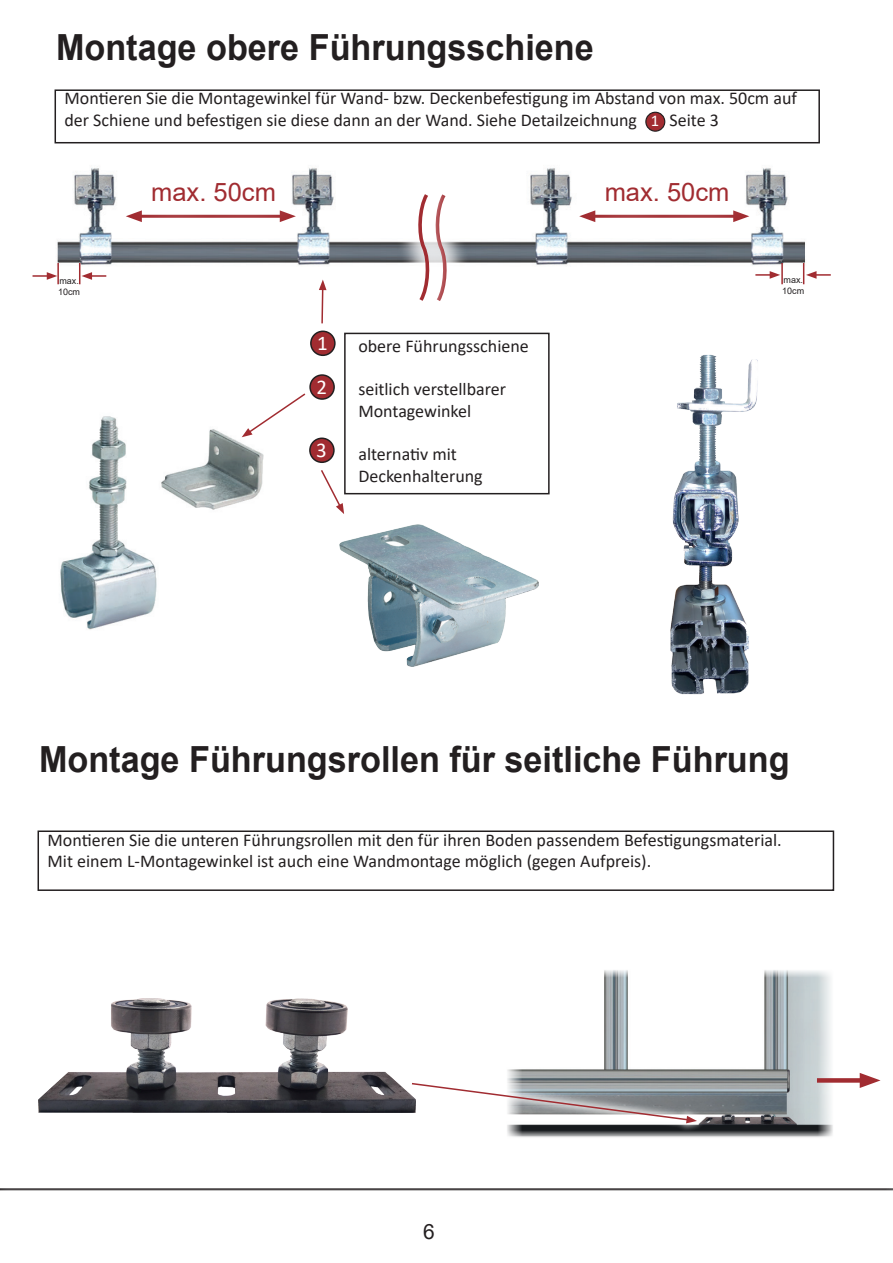
<style>
.page{position:relative;width:893px;height:1263px;background:#fff}
.page>*{position:absolute;margin:0;border:0;box-sizing:border-box;transform-origin:0 0}
.t1{font:700 36px "Arial";color:#231f20;scale:.95 1}
.t2{font:25.5px "Arial";color:#a12c31}
.t3{font:21px/43.8px "Calibri";color:#fff}
.t4{font:21px "Arial";color:#231f20}
.t5{font:18px/21.6px "Calibri";color:#231f20}
.t6{font:16.5px "Calibri";color:#fff}
.t7{font:9px/10.8px "Arial";color:#231f20}
</style>
<div class="page">
<img style="left:57px;top:168px;width:748px;height:117px">
<img style="left:60px;top:416px;width:204px;height:214px">
<div style="left:38px;top:830px;width:796px;height:61px;border:2px solid #231f20"></div>
<div style="left:55px;top:89px;width:765px;height:54px;border:2px solid #231f20"></div>
<svg style="left:126px;top:210px;width:2px;height:12px"></svg>
<div style="left:128px;top:158px;width:171px;height:68px;background:#fff"></div>
<svg style="left:150px;top:179px;width:146px;height:43px"></svg>
<div style="left:344px;top:333px;width:206px;height:161px;border:2px solid #231f20"></div>
<div style="left:311px;top:331px;width:24px;height:24px;background:#a12c31;border-radius:50%"></div>
<div style="left:310px;top:331px;width:26px;height:25px;border:2px solid #231f20;border-radius:50%"></div>
<div style="left:310px;top:375px;width:24px;height:24px;background:#a12c31;border-radius:50%"></div>
<div style="left:309px;top:374px;width:26px;height:26px;border:2px solid #231f20;border-radius:50%"></div>
<svg style="left:242px;top:393px;width:64px;height:44px"></svg>
<div style="left:646px;top:112px;width:19px;height:19px;background:#a12c31;border-radius:50%"></div>
<div style="left:645px;top:112px;width:20px;height:20px;border:1px solid #231f20;border-radius:50%"></div>
<div style="left:310px;top:438px;width:24px;height:24px;background:#a12c31;border-radius:50%"></div>
<div style="left:309px;top:437px;width:26px;height:26px;border:2px solid #231f20;border-radius:50%"></div>
<svg style="left:321px;top:470px;width:23px;height:44px"></svg>
<svg style="left:319px;top:280px;width:7px;height:44px"></svg>
<hr style="left:57px;top:263px;width:2px;height:21px;background:#a12c31">
<svg style="left:33px;top:272px;width:24px;height:8px"></svg>
<svg style="left:79px;top:263px;width:27px;height:21px"></svg>
<hr style="left:781px;top:263px;width:2px;height:21px;background:#a12c31">
<svg style="left:755px;top:271px;width:25px;height:8px"></svg>
<svg style="left:803px;top:263px;width:28px;height:21px"></svg>
<div style="left:411px;top:171px;width:60px;height:154px;background:#fff"></div>
<div style="left:394px;top:171px;width:59px;height:154px;background:#fff"></div>
<svg style="left:416px;top:194px;width:36px;height:107px"></svg>
<svg style="left:579px;top:210px;width:2px;height:12px"></svg>
<div style="left:581px;top:158px;width:171px;height:68px;background:#fff"></div>
<svg style="left:665px;top:179px;width:84px;height:43px"></svg>
<img style="left:670px;top:354px;width:88px;height:341px">
<img style="left:340px;top:525px;width:198px;height:141px">
<img style="left:604px;top:970px;width:229px;height:167px">
<svg style="left:401px;top:1041px;width:306px;height:96px"></svg>
<div style="left:817px;top:1078px;width:51px;height:5px;background:#a12c31"></div>
<svg style="left:860px;top:1073px;width:20px;height:15px"></svg>
<img style="left:38px;top:998px;width:378px;height:114px">
<h1 class="t1" style="left:56px;top:22px;width:568px">Montage obere Führungsschiene</h1>
<p class="t5" style="left:65px;top:88px;width:734px">Montieren Sie die Montagewinkel für Wand- bzw. Deckenbefestigung im Abstand von max. 50cm auf der Schiene und befestigen sie diese dann an der Wand. Siehe Detailzeichnung</p>
<p class="t5" style="left:670px;top:110px;width:51px">Seite 3</p>
<p class="t6" style="left:651px;top:109px;width:10px">1</p>
<h2 class="t2" style="left:151px;top:175px;width:126px">max. 50cm</h2>
<h2 class="t2" style="left:605px;top:175px;width:126px">max. 50cm</h2>
<p class="t7" style="left:58px;top:275px;width:24px">max.<br>10cm</p>
<p class="t7" style="left:782px;top:274px;width:24px">max.<br>10cm</p>
<p class="t3" style="left:316px;top:322px;width:13px">1<br>2</p>
<p class="t3" style="left:316px;top:429px;width:12px">3</p>
<p class="t5" style="left:358px;top:336px;width:172px">obere Führungsschiene</p>
<p class="t5" style="left:358px;top:379px;width:149px">seitlich verstellbarer<br>Montagewinkel</p>
<p class="t5" style="left:358px;top:444px;width:126px">alternativ mit<br>Deckenhalterung</p>
<h1 class="t1" style="left:39px;top:733px;width:792px">Montage Führungsrollen für seitliche Führung</h1>
<p class="t5" style="left:48px;top:829px;width:736px">Montieren Sie die unteren Führungsrollen mit den für ihren Boden passendem Befestigungsmaterial.<br>Mit einem L-Montagewinkel ist auch eine Wandmontage möglich (gegen Aufpreis).</p>
<p class="t4" style="left:423px;top:1217px;width:13px">6</p>
</div>
